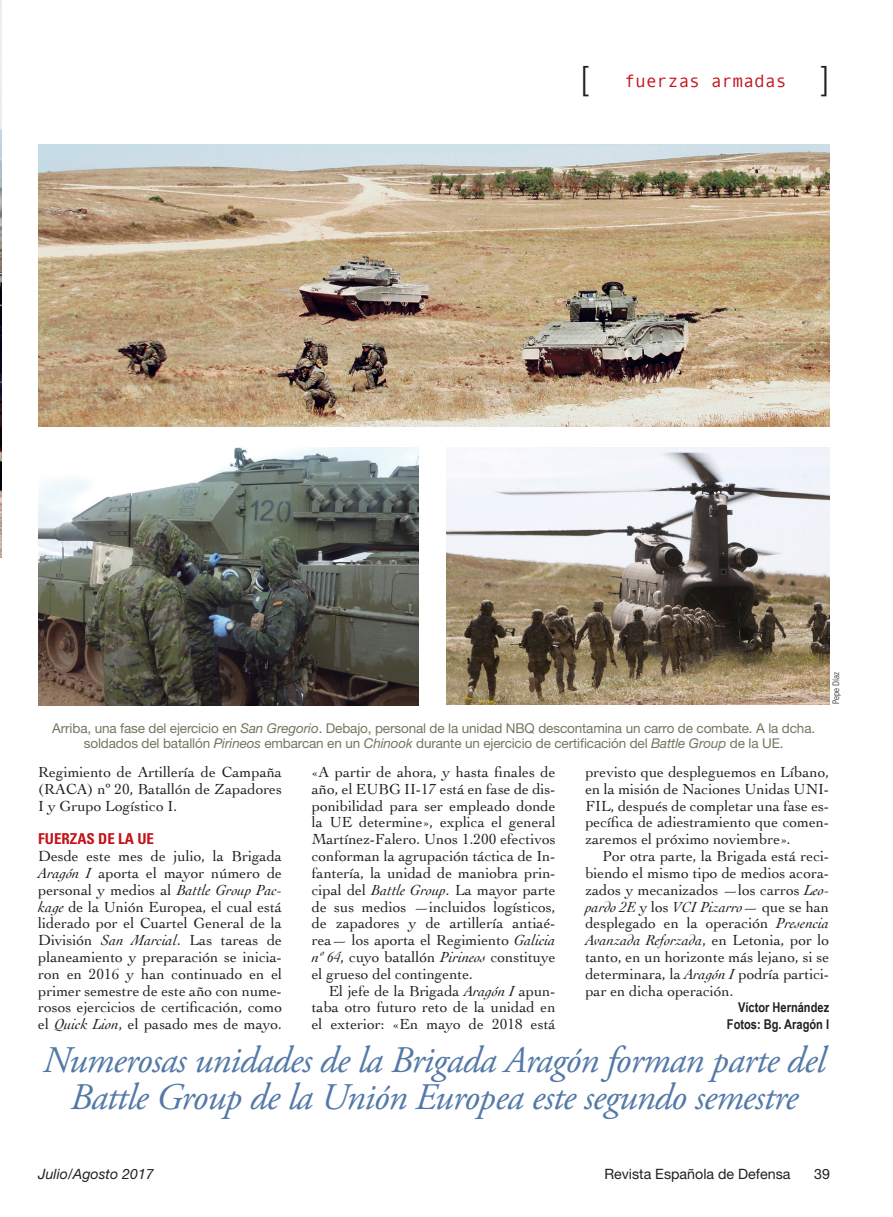
<style>
.page{position:relative;width:893px;height:1217px;background:#fff}
.page>*{position:absolute;margin:0;border:0;box-sizing:border-box;transform-origin:0 0}
.Sumarioaviación{font:italic 37.5px/37.5px "Adobe Garamond Pro";letter-spacing:-.02em;color:#5379a8;text-align:center}
.t1{font:300 33px "Helvetica Neue";color:#231f20}
.t2{font:18px "Monotypecom";color:#c4121a}
.Texto_general{font:15.3px/16.8px "Cochin";color:#231f20;text-align:justify}
.Ladillo{font:700 condensed 15px "Univers";color:#c4121a}
.t3{font:14.25px "Helvetica Neue";color:#231f20}
.t4{font:italic 14.25px "Helvetica Neue";color:#231f20}
.Pie_de_foto{font:13.5px/15.8px "Helvetica Neue";letter-spacing:-.01em;color:#767561;text-align:center}
.Firma{font:700 13.5px "Arial Narrow";color:#231f20}
.Crédito_foto{font:300 condensed 9px "Univers";letter-spacing:-.005em;color:#231f20}
.s1{font-family:"Helvetica Neue";font-weight:300;font-size:33px;color:#231f20}
.s2{font-style:italic}
</style>
<div class="page">
<img style="left:0;top:0;width:1px;height:557px">
<img style="left:38px;top:145px;width:791px;height:281px">
<img style="left:38px;top:447px;width:381px;height:258px">
<img style="left:446px;top:447px;width:383px;height:257px">
<p class="t1" style="left:581px;top:58px;width:9px">[</p>
<p class="t2" style="left:624px;top:70px;width:206px">fuerzas armadas <span class="s1">]</span></p>
<p class="Crédito_foto" style="left:831px;top:703px;width:33px;rotate:-90deg">Pepe Díaz</p>
<p class="Pie_de_foto" style="left:52px;top:719px;width:764px">Arriba, una fase del ejercicio en <span class="s2">San Gregorio</span>. Debajo, personal de la unidad NBQ descontamina un carro de combate. A la dcha. soldados del batallón <span class="s2">Pirineos</span> embarcan en un <span class="s2">Chinook</span> durante un ejercicio de certificación del <span class="s2">Battle Group</span> de la UE.</p>
<p class="Texto_general" style="left:312px;top:762px;width:245px">«A partir de ahora, y hasta finales de año, el EUBG II-17 está en fase de dis&shy;ponibilidad para ser empleado donde la UE determine», explica el general Martínez-Falero. Unos 1.200 efectivos conforman la agrupación táctica de In&shy;fantería, la unidad de maniobra prin&shy;cipal del <span class="s2">Battle Group</span>. La mayor parte de sus medios —incluidos logísticos, de zapadores y de artillería antiaé&shy;rea— los aporta el Regimiento <span class="s2">Galicia nº 64</span>, cuyo batallón <span class="s2">Pirineos</span> constituye el grueso del contingente.</p>
<p class="Texto_general" style="left:312px;top:981px;width:245px;text-indent:17px">El jefe de la Brigada <span class="s2">Aragón I</span> apun&shy;taba otro futuro reto de la unidad en el exterior: «En mayo de 2018 está</p>
<p class="Texto_general" style="left:38px;top:762px;width:245px">Regimiento de Artillería de Campaña (RACA) nº 20, Batallón de Zapadores I y Grupo Logístico I.</p>
<p class="Ladillo" style="left:38px;top:829px;width:117px">FUERZAS DE LA UE</p>
<p class="Texto_general" style="left:38px;top:846px;width:245px">Desde este mes de julio, la Brigada <span class="s2">Aragón I</span> aporta el mayor número de personal y medios al <span class="s2">Battle Group Pac&shy;kage</span> de la Unión Europea, el cual está liderado por el Cuartel General de la División <span class="s2">San Marcial</span>. Las tareas de planeamiento y preparación se inicia&shy;ron en 2016 y han continuado en el primer semestre de este año con nume&shy;rosos ejercicios de certificación, como el <span class="s2">Quick Lion</span>, el pasado mes de mayo.</p>
<p class="Texto_general" style="left:585px;top:762px;width:245px">previsto que despleguemos en Líbano, en la misión de Naciones Unidas UNI-FIL, después de completar una fase es&shy;pecífica de adiestramiento que comen&shy;zaremos el próximo noviembre».</p>
<p class="Texto_general" style="left:585px;top:846px;width:245px;text-indent:17px">Por otra parte, la Brigada está reci&shy;biendo el mismo tipo de medios acora&shy;zados y mecanizados —los carros <span class="s2">Leo&shy;pardo 2E</span> y los <span class="s2">VCI Pizarro</span>— que se han desplegado en la operación <span class="s2">Presencia Avanzada Reforzada</span>, en Letonia, por lo tanto, en un horizonte más lejano, si se determinara, la <span class="s2">Aragón I</span> podría partici&shy;par en dicha operación.</p>
<p class="Firma" style="left:738px;top:997px;width:93px">Víctor Hernández</p>
<p class="Firma" style="left:727px;top:1013px;width:104px">Fotos: Bg. Aragón I</p>
<p class="Sumarioaviación" style="left:43px;top:1041px;width:784px">Numerosas unidades de la Brigada Aragón forman parte del<br>Battle Group de la Unión Europea este segundo semestre</p>
<p class="t4" style="left:38px;top:1164px;width:117px">Julio/Agosto 2017</p>
<p class="t3" style="left:604px;top:1164px;width:188px">Revista Española de Defensa</p>
<p class="t3" style="left:814px;top:1164px;width:17px">39</p>
</div>
